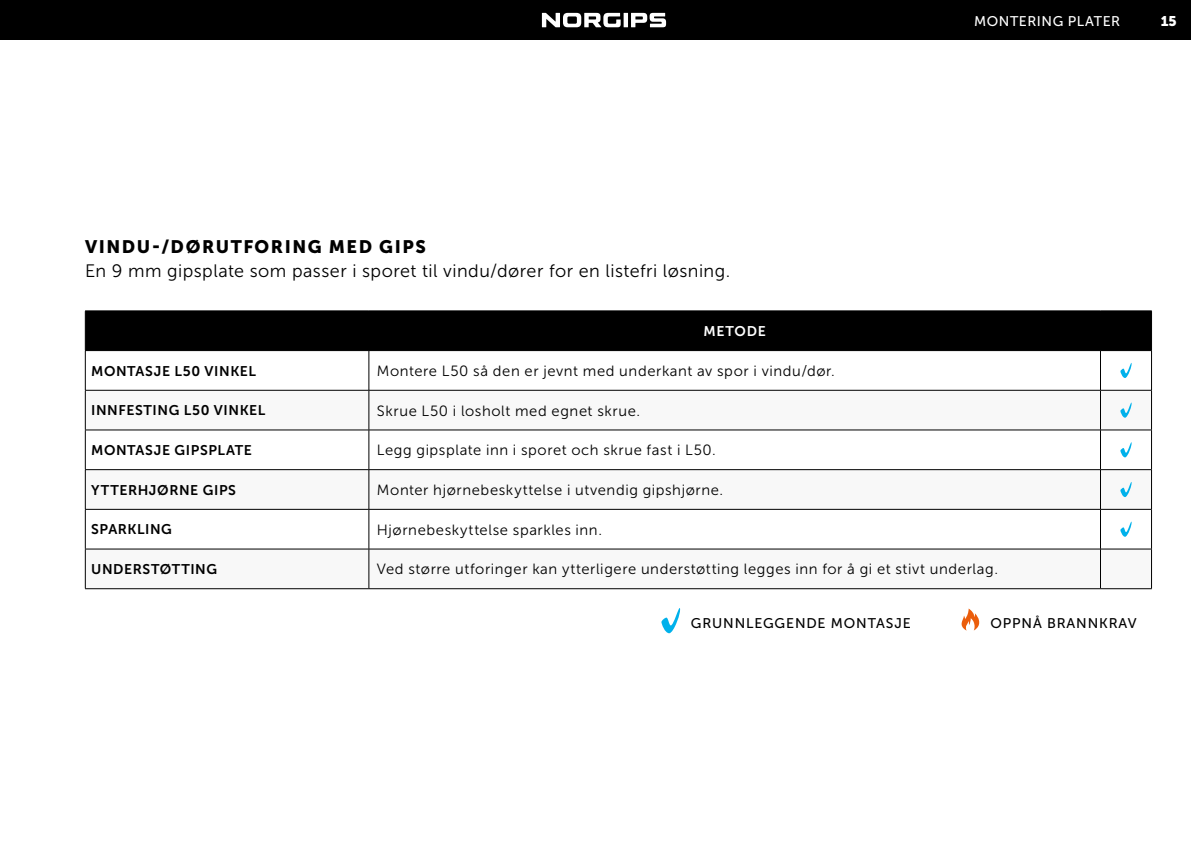
<style>
.page{position:relative;width:1191px;height:842px;background:#fff}
.page>*{position:absolute;margin:0;border:0;box-sizing:border-box;transform-origin:0 0}
.t1{font:18px "Museo Sans 300";letter-spacing:.025em;color:#000}
.t2{font:18px "Museo Sans 900";letter-spacing:.09em;color:#000}
.t3{font:14.8px "Museo Sans 300";letter-spacing:.04em;color:#000}
.t4{font:14px "Museo Sans 700";letter-spacing:.04em;color:#000}
.t5{font:14px "Museo Sans 500";letter-spacing:.06em;color:#000}
.t6{font:14px "Museo Sans 500";letter-spacing:.04em;color:#fff}
.t7{font:14px "Museo Sans 700";letter-spacing:.055em;color:#fff}
.t8{font:14px "Museo Sans 900";color:#fff}
</style>
<div class="page">
<div style="left:0;top:0;width:1191px;height:40px;background:#000"></div>
<div style="left:623px;top:13px;width:5px;height:14px;background:#fff"></div>
<svg style="left:631px;top:13px;width:35px;height:14px"></svg>
<svg style="left:542px;top:13px;width:78px;height:14px"></svg>
<div style="left:86px;top:312px;width:1065px;height:38px;background:#000"></div>
<svg style="left:86px;top:429px;width:282px;height:120px"></svg>
<svg style="left:369px;top:391px;width:782px;height:197px"></svg>
<hr style="left:85px;top:311px;width:284px;height:1px;background:#000">
<hr style="left:85px;top:311px;width:1px;height:39px;background:#000">
<hr style="left:369px;top:311px;width:731px;height:1px;background:#000">
<hr style="left:368px;top:311px;width:1px;height:39px;background:#000">
<hr style="left:1100px;top:311px;width:51px;height:1px;background:#000">
<hr style="left:1100px;top:311px;width:1px;height:39px;background:#000">
<hr style="left:1151px;top:311px;width:1px;height:39px;background:#000">
<hr style="left:85px;top:350px;width:284px;height:1px;background:#000">
<hr style="left:85px;top:351px;width:1px;height:39px;background:#000">
<hr style="left:369px;top:350px;width:731px;height:1px;background:#000">
<hr style="left:368px;top:351px;width:1px;height:39px;background:#000">
<hr style="left:1100px;top:350px;width:51px;height:1px;background:#000">
<hr style="left:1100px;top:351px;width:1px;height:39px;background:#000">
<hr style="left:1151px;top:351px;width:1px;height:39px;background:#000">
<hr style="left:85px;top:390px;width:284px;height:1px;background:#000">
<hr style="left:85px;top:390px;width:1px;height:40px;background:#000">
<hr style="left:369px;top:390px;width:731px;height:1px;background:#000">
<hr style="left:368px;top:390px;width:1px;height:40px;background:#000">
<hr style="left:1100px;top:390px;width:51px;height:1px;background:#000">
<hr style="left:1100px;top:390px;width:1px;height:40px;background:#000">
<hr style="left:1151px;top:390px;width:1px;height:40px;background:#000">
<hr style="left:85px;top:430px;width:284px;height:1px;background:#000">
<hr style="left:85px;top:430px;width:1px;height:39px;background:#000">
<hr style="left:369px;top:430px;width:731px;height:1px;background:#000">
<hr style="left:368px;top:430px;width:1px;height:39px;background:#000">
<hr style="left:1100px;top:430px;width:51px;height:1px;background:#000">
<hr style="left:1100px;top:430px;width:1px;height:39px;background:#000">
<hr style="left:1151px;top:430px;width:1px;height:39px;background:#000">
<hr style="left:85px;top:469px;width:284px;height:1px;background:#000">
<hr style="left:85px;top:470px;width:1px;height:39px;background:#000">
<hr style="left:369px;top:469px;width:731px;height:1px;background:#000">
<hr style="left:368px;top:470px;width:1px;height:39px;background:#000">
<hr style="left:1100px;top:469px;width:51px;height:1px;background:#000">
<hr style="left:1100px;top:470px;width:1px;height:39px;background:#000">
<hr style="left:1151px;top:470px;width:1px;height:39px;background:#000">
<hr style="left:85px;top:509px;width:284px;height:1px;background:#000">
<hr style="left:85px;top:510px;width:1px;height:39px;background:#000">
<hr style="left:369px;top:509px;width:731px;height:1px;background:#000">
<hr style="left:368px;top:510px;width:1px;height:39px;background:#000">
<hr style="left:1100px;top:509px;width:51px;height:1px;background:#000">
<hr style="left:1100px;top:510px;width:1px;height:39px;background:#000">
<hr style="left:1151px;top:510px;width:1px;height:39px;background:#000">
<hr style="left:85px;top:549px;width:284px;height:1px;background:#000">
<hr style="left:85px;top:549px;width:1px;height:39px;background:#000">
<hr style="left:369px;top:549px;width:731px;height:1px;background:#000">
<hr style="left:368px;top:549px;width:1px;height:39px;background:#000">
<hr style="left:1100px;top:549px;width:51px;height:1px;background:#000">
<hr style="left:1100px;top:549px;width:1px;height:39px;background:#000">
<hr style="left:1151px;top:549px;width:1px;height:39px;background:#000">
<hr style="left:85px;top:588px;width:284px;height:1px;background:#000">
<hr style="left:369px;top:588px;width:731px;height:1px;background:#000">
<hr style="left:1100px;top:588px;width:51px;height:1px;background:#000">
<svg style="left:1120px;top:363px;width:12px;height:15px"></svg>
<svg style="left:1120px;top:401px;width:12px;height:17px"></svg>
<svg style="left:1120px;top:441px;width:12px;height:16px"></svg>
<svg style="left:1120px;top:481px;width:12px;height:16px"></svg>
<svg style="left:1120px;top:520px;width:12px;height:17px"></svg>
<svg style="left:961px;top:608px;width:18px;height:23px"></svg>
<svg style="left:661px;top:608px;width:20px;height:25px"></svg>
<p class="t2" style="left:85px;top:236px;width:342px">VINDU-/DØRUTFORING MED GIPS</p>
<p class="t1" style="left:85px;top:261px;width:643px">En 9 mm gipsplate som passer i sporet til vindu/dører for en listefri løsning.</p>
<p class="t7" style="left:703px;top:323px;width:64px">METODE</p>
<p class="t6" style="left:974px;top:13px;width:148px">MONTERING PLATER</p>
<p class="t8" style="left:1160px;top:13px;width:17px">15</p>
<p class="t4" style="left:91px;top:363px;width:166px">MONTASJE L50 VINKEL</p>
<p class="t3" style="left:377px;top:363px;width:457px">Montere L50 så den er jevnt med underkant av spor i vindu/dør.</p>
<p class="t4" style="left:91px;top:403px;width:176px">INNFESTING L50 VINKEL</p>
<p class="t3" style="left:377px;top:403px;width:262px">Skrue L50 i losholt med egnet skrue.</p>
<p class="t4" style="left:91px;top:442px;width:162px">MONTASJE GIPSPLATE</p>
<p class="t3" style="left:377px;top:442px;width:338px">Legg gipsplate inn i sporet och skrue fast i L50.</p>
<p class="t4" style="left:91px;top:482px;width:146px">YTTERHJØRNE GIPS</p>
<p class="t3" style="left:377px;top:482px;width:345px">Monter hjørnebeskyttelse i utvendig gipshjørne.</p>
<p class="t4" style="left:91px;top:522px;width:82px">SPARKLING</p>
<p class="t3" style="left:377px;top:522px;width:224px">Hjørnebeskyttelse sparkles inn.</p>
<p class="t4" style="left:91px;top:561px;width:127px">UNDERSTØTTING</p>
<p class="t3" style="left:377px;top:561px;width:620px">Ved større utforinger kan ytterligere understøtting legges inn for å gi et stivt underlag.</p>
<p class="t5" style="left:691px;top:616px;width:221px">GRUNNLEGGENDE MONTASJE</p>
<p class="t5" style="left:990px;top:616px;width:147px">OPPNÅ BRANNKRAV</p>
</div>
